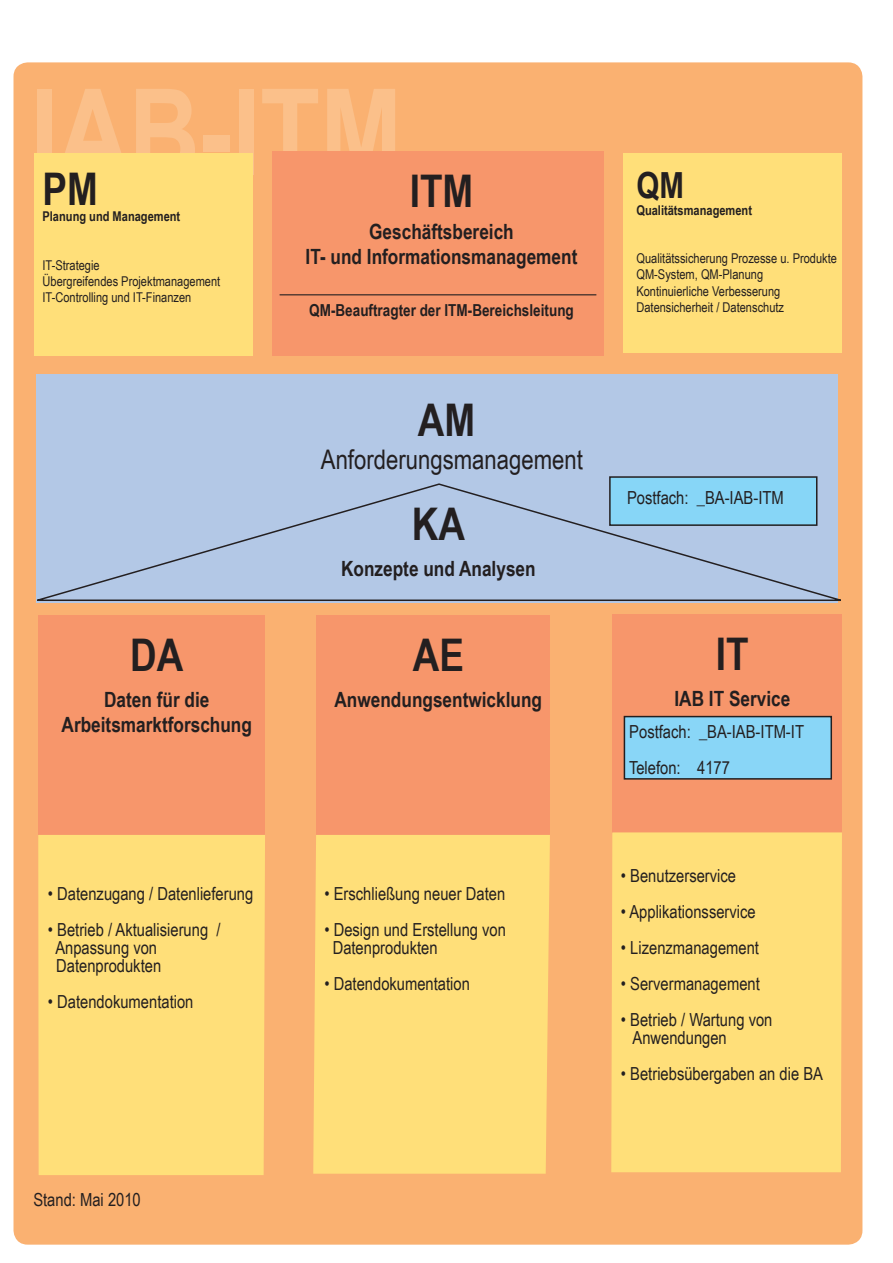
<style>
.page{position:relative;width:893px;height:1263px;background:#fff}
.page>*{position:absolute;margin:0;border:0;box-sizing:border-box;transform-origin:0 0}
.kasten_tabelle_body{font:700 120px "Arial Narrow";color:#fbc08a}
.t1{font:700 45px "Arial Narrow";color:#231f20}
.t2{font:700 36px "Arial Narrow";color:#231f20}
.t3{font:27px "Arial Narrow";color:#231f20}
.t4{font:700 21px "Arial Narrow";color:#231f20}
.t5{font:18px/18px "Arial Narrow";color:#231f20}
.t6{font:700 16.5px "Arial Narrow";color:#231f20}
.t7{font:13.5px "Arial Narrow";color:#231f20}
.t8{font:700 13.5px "Arial Narrow";color:#231f20}
</style>
<div class="page">
<div style="left:15px;top:64px;width:846px;height:1179px;background:#fab171;border-radius:13px"></div>
<svg style="left:272px;top:151px;width:126px;height:1px"></svg>
<div style="left:37px;top:374px;width:801px;height:228px;background:#b3c8e6"></div>
<div style="left:34px;top:153px;width:219px;height:203px;background:#ffdf79"></div>
<div style="left:272px;top:152px;width:332px;height:204px;background:#f7966b"></div>
<div style="left:612px;top:614px;width:230px;height:218px;background:#f7966b"></div>
<div style="left:38px;top:615px;width:227px;height:220px;background:#f7966b"></div>
<div style="left:316px;top:615px;width:234px;height:220px;background:#f7966b"></div>
<div style="left:38px;top:835px;width:227px;height:340px;background:#ffdf79"></div>
<div style="left:623px;top:153px;width:219px;height:200px;background:#ffdf79"></div>
<div style="left:313px;top:835px;width:237px;height:339px;background:#ffdf79"></div>
<div style="left:611px;top:832px;width:231px;height:340px;background:#ffdf79"></div>
<svg style="left:36px;top:482px;width:805px;height:120px"></svg>
<div style="left:610px;top:477px;width:207px;height:48px;background:#87d6f7"></div>
<div style="left:609px;top:476px;width:208px;height:50px;border:2px solid #231f20"></div>
<div style="left:624px;top:716px;width:207px;height:63px;background:#89d6f7"></div>
<div style="left:624px;top:716px;width:208px;height:64px;border:2px solid #231f20"></div>
<hr style="left:280px;top:294px;width:316px;height:1px;background:#231f20">
<p class="kasten_tabelle_body" style="left:30px;top:42px;width:373px">IAB-ITM</p>
<p class="t1" style="left:43px;top:155px;width:57px">PM</p>
<p class="t8" style="left:43px;top:206px;width:139px">Planung und Management</p>
<p class="t7" style="left:43px;top:255px;width:59px">IT-Strategie</p>
<p class="t7" style="left:43px;top:271px;width:179px">Übergreifendes Projektmanagement</p>
<p class="t7" style="left:43px;top:288px;width:150px">IT-Controlling und IT-Finanzen</p>
<p class="t1" style="left:410px;top:157px;width:65px">ITM</p>
<p class="t4" style="left:369px;top:216px;width:146px">Geschäftsbereich</p>
<p class="t4" style="left:306px;top:241px;width:273px">IT- und Informationsmanagement</p>
<p class="t6" style="left:309px;top:298px;width:266px">QM-Beauftragter der ITM-Bereichsleitung</p>
<p class="t1" style="left:418px;top:386px;width:59px">AM</p>
<p class="t3" style="left:321px;top:439px;width:264px">Anforderungsmanagement</p>
<p class="t1" style="left:130px;top:621px;width:55px">DA</p>
<p class="t4" style="left:104px;top:684px;width:107px">Daten für die</p>
<p class="t4" style="left:62px;top:709px;width:192px">Arbeitsmarktforschung</p>
<p class="t5" style="left:48px;top:884px;width:207px">• Datenzugang / Datenlieferung</p>
<p class="t5" style="left:55px;top:920px;width:167px;text-indent:-7px">• Betrieb / Aktualisierung /<br>Anpassung von</p>
<p class="t5" style="left:56px;top:956px;width:107px">Datenprodukten</p>
<p class="t5" style="left:48px;top:992px;width:147px">• Datendokumentation</p>
<p class="t1" style="left:412px;top:490px;width:55px">KA</p>
<p class="t4" style="left:341px;top:553px;width:196px">Konzepte und Analysen</p>
<p class="t1" style="left:413px;top:621px;width:53px">AE</p>
<p class="t4" style="left:334px;top:684px;width:209px">Anwendungsentwicklung</p>
<p class="t5" style="left:324px;top:884px;width:182px">• Erschließung neuer Daten</p>
<p class="t5" style="left:324px;top:920px;width:183px">• Design und Erstellung von</p>
<p class="t5" style="left:333px;top:938px;width:107px">Datenprodukten</p>
<p class="t5" style="left:324px;top:974px;width:147px">• Datendokumentation</p>
<p class="t2" style="left:636px;top:158px;width:49px">QM</p>
<p class="t8" style="left:636px;top:200px;width:117px">Qualitätsmanagement</p>
<p class="t7" style="left:636px;top:249px;width:202px">Qualitätssicherung Prozesse u. Produkte</p>
<p class="t7" style="left:636px;top:265px;width:128px">QM-System, QM-Planung</p>
<p class="t7" style="left:636px;top:281px;width:146px">Kontinuierliche Verbesserung</p>
<p class="t7" style="left:636px;top:297px;width:149px">Datensicherheit / Datenschutz</p>
<p class="t5" style="left:627px;top:488px;width:158px">Postfach: _BA-IAB-ITM</p>
<p class="t1" style="left:716px;top:620px;width:34px">IT</p>
<p class="t4" style="left:674px;top:682px;width:117px">IAB IT Service</p>
<p class="t5" style="left:629px;top:722px;width:176px">Postfach: _BA-IAB-ITM-IT</p>
<p class="t5" style="left:629px;top:758px;width:102px">Telefon: 4177</p>
<p class="t5" style="left:621px;top:866px;width:117px">• Benutzerservice</p>
<p class="t5" style="left:621px;top:902px;width:136px">• Applikationsservice</p>
<p class="t5" style="left:621px;top:938px;width:140px">• Lizenzmanagement</p>
<p class="t5" style="left:621px;top:974px;width:140px">• Servermanagement</p>
<p class="t5" style="left:621px;top:1010px;width:153px">• Betrieb / Wartung von</p>
<p class="t5" style="left:632px;top:1028px;width:96px">Anwendungen</p>
<p class="t5" style="left:621px;top:1064px;width:204px">• Betriebsübergaben an die BA</p>
<p class="t5" style="left:33px;top:1190px;width:109px">Stand: Mai 2010</p>
</div>
